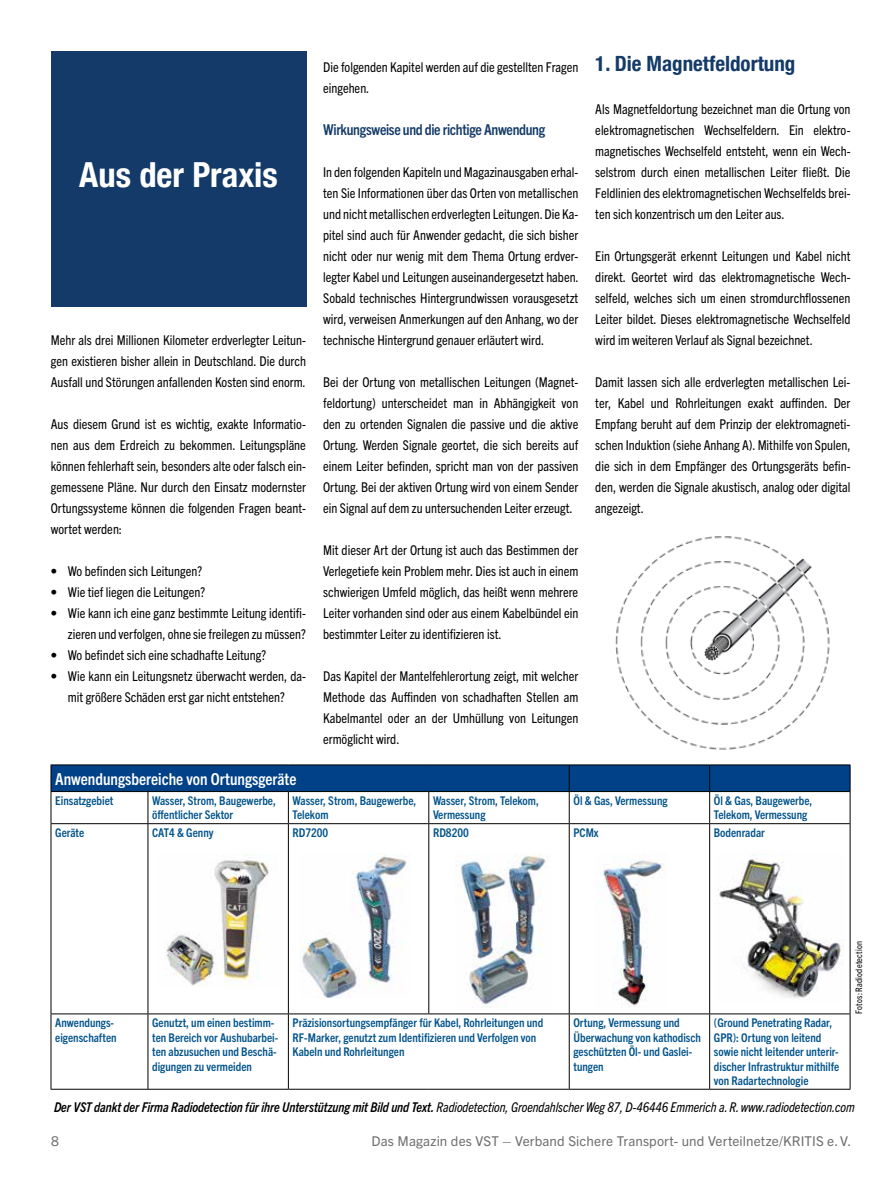
<style>
.page{position:relative;width:893px;height:1191px;background:#fff}
.page>*{position:absolute;margin:0;border:0;box-sizing:border-box;transform-origin:0 0}
.t1{font:700 condensed 34.5px "Helvetica Neue LT";color:#fff}
.t2{font:700 condensed 21px "Helvetica Neue LT";color:#133a68}
.t3{font:700 condensed 16.5px "Trade Gothic Next LT Pro";color:#fff}
.t4{font:700 condensed 15px "Trade Gothic Next LT Pro";letter-spacing:-.02em;color:#133a68}
.t5{font:condensed 13.5px/21px "Trade Gothic Next LT Pro";color:#000;text-align:justify}
.t6{font:italic condensed 13.5px "Trade Gothic Next LT Pro";letter-spacing:-.005em;color:#000}
.t7{font:13.5px "Trade Gothic Next LT Pro";letter-spacing:.01em;color:#6e6e6e}
.t8{font:700 condensed 12px/14.4px "Trade Gothic Next LT Pro";color:#00538b}
.t9{font:condensed 9px "Trade Gothic Next LT Pro";letter-spacing:.02em;color:#000}
.s1{font-weight:700}
</style>
<div class="page">
<div style="left:51px;top:51px;width:255px;height:255px;background:#133a68"></div>
<hr style="left:51px;top:764px;width:97px;height:1px;background:#000">
<hr style="left:148px;top:764px;width:140px;height:1px;background:#000">
<hr style="left:288px;top:764px;width:141px;height:1px;background:#000">
<hr style="left:429px;top:764px;width:140px;height:1px;background:#000">
<hr style="left:569px;top:764px;width:141px;height:1px;background:#000">
<hr style="left:710px;top:764px;width:140px;height:1px;background:#000">
<div style="left:51px;top:765px;width:800px;height:26px;background:#004188"></div>
<hr style="left:51px;top:791px;width:97px;height:1px;background:#000">
<hr style="left:51px;top:792px;width:1px;height:31px;background:#000">
<hr style="left:148px;top:791px;width:140px;height:1px;background:#000">
<hr style="left:148px;top:792px;width:1px;height:31px;background:#000">
<hr style="left:288px;top:791px;width:141px;height:1px;background:#000">
<hr style="left:288px;top:792px;width:1px;height:31px;background:#000">
<hr style="left:429px;top:791px;width:140px;height:1px;background:#000">
<hr style="left:428px;top:792px;width:1px;height:31px;background:#000">
<hr style="left:569px;top:791px;width:141px;height:1px;background:#000">
<hr style="left:569px;top:792px;width:1px;height:31px;background:#000">
<hr style="left:710px;top:791px;width:140px;height:1px;background:#000">
<hr style="left:709px;top:792px;width:1px;height:31px;background:#000">
<hr style="left:850px;top:792px;width:1px;height:31px;background:#000">
<hr style="left:51px;top:823px;width:97px;height:1px;background:#000">
<hr style="left:51px;top:824px;width:1px;height:189px;background:#000">
<hr style="left:148px;top:823px;width:140px;height:1px;background:#000">
<hr style="left:148px;top:824px;width:1px;height:189px;background:#000">
<hr style="left:288px;top:823px;width:141px;height:1px;background:#000">
<hr style="left:288px;top:824px;width:1px;height:189px;background:#000">
<hr style="left:429px;top:823px;width:140px;height:1px;background:#000">
<hr style="left:428px;top:824px;width:1px;height:189px;background:#000">
<hr style="left:569px;top:823px;width:141px;height:1px;background:#000">
<hr style="left:569px;top:824px;width:1px;height:189px;background:#000">
<hr style="left:710px;top:823px;width:140px;height:1px;background:#000">
<hr style="left:709px;top:824px;width:1px;height:189px;background:#000">
<hr style="left:850px;top:824px;width:1px;height:189px;background:#000">
<hr style="left:51px;top:1013px;width:97px;height:1px;background:#000">
<hr style="left:51px;top:1014px;width:1px;height:74px;background:#000">
<hr style="left:148px;top:1013px;width:140px;height:1px;background:#000">
<hr style="left:148px;top:1014px;width:1px;height:74px;background:#000">
<hr style="left:288px;top:1013px;width:141px;height:1px;background:#000">
<hr style="left:288px;top:1014px;width:1px;height:74px;background:#000">
<hr style="left:429px;top:1013px;width:140px;height:1px;background:#000">
<hr style="left:569px;top:1013px;width:141px;height:1px;background:#000">
<hr style="left:569px;top:1014px;width:1px;height:74px;background:#000">
<hr style="left:710px;top:1013px;width:140px;height:1px;background:#000">
<hr style="left:709px;top:1014px;width:1px;height:74px;background:#000">
<hr style="left:850px;top:1014px;width:1px;height:74px;background:#000">
<hr style="left:51px;top:1088px;width:97px;height:1px;background:#000">
<hr style="left:148px;top:1088px;width:140px;height:1px;background:#000">
<hr style="left:288px;top:1088px;width:141px;height:1px;background:#000">
<hr style="left:429px;top:1088px;width:140px;height:1px;background:#000">
<hr style="left:569px;top:1088px;width:141px;height:1px;background:#000">
<hr style="left:710px;top:1088px;width:140px;height:1px;background:#000">
<img style="left:166px;top:860px;width:103px;height:126px">
<img style="left:299px;top:854px;width:107px;height:144px">
<img style="left:456px;top:854px;width:90px;height:154px">
<img style="left:597px;top:860px;width:68px;height:147px">
<img style="left:615px;top:536px;width:215px;height:214px">
<img style="left:718px;top:852px;width:126px;height:146px">
<h1 class="t1" style="left:79px;top:154px;width:200px">Aus der Praxis</h1>
<p class="t5" style="left:51px;top:329px;width:257px">Mehr als drei Millionen Kilometer erdverlegter Leitun&shy;gen existieren bisher allein in Deutschland. Die durch Ausfall und Störungen anfallenden Kosten sind enorm.</p>
<p class="t5" style="left:51px;top:413px;width:257px">Aus diesem Grund ist es wichtig, exakte Informatio&shy;nen aus dem Erdreich zu bekommen. Leitungspläne können fehlerhaft sein, besonders alte oder falsch ein&shy;gemessene Pläne. Nur durch den Einsatz modernster Ortungssysteme können die folgenden Fragen beant&shy;wortet werden:</p>
<p class="t5" style="left:51px;top:560px;width:153px">• Wo befinden sich Leitungen?</p>
<p class="t5" style="left:51px;top:581px;width:156px">• Wie tief liegen die Leitungen?</p>
<p class="t5" style="left:51px;top:602px;width:257px;text-align:right">• Wie kann ich eine ganz bestimmte Leitung identifi&shy;zieren und verfolgen, ohne sie freilegen zu müssen?</p>
<p class="t5" style="left:51px;top:644px;width:217px">• Wo befindet sich eine schadhafte Leitung?</p>
<p class="t5" style="left:51px;top:665px;width:257px;text-align:center">• Wie kann ein Leitungsnetz überwacht werden, da&shy;mit größere Schäden erst gar nicht entstehen?</p>
<p class="t5" style="left:323px;top:56px;width:257px">Die folgenden Kapitel werden auf die gestellten Fragen eingehen.</p>
<p class="t4" style="left:323px;top:119px;width:223px">Wirkungsweise und die richtige Anwendung</p>
<p class="t5" style="left:323px;top:161px;width:257px">In den folgenden Kapiteln und Magazinausgaben erhal&shy;ten Sie Informationen über das Orten von metallischen und nicht metallischen erdverlegten Leitungen. Die Ka&shy;pitel sind auch für Anwender gedacht, die sich bisher nicht oder nur wenig mit dem Thema Ortung erdver&shy;legter Kabel und Leitungen auseinandergesetzt haben.<br>Sobald technisches Hintergrundwissen vorausgesetzt wird, verweisen Anmerkungen auf den Anhang, wo der technische Hintergrund genauer erläutert wird.</p>
<p class="t5" style="left:323px;top:371px;width:257px">Bei der Ortung von metallischen Leitungen (Magnet&shy;feldortung) unterscheidet man in Abhängigkeit von den zu ortenden Signalen die passive und die aktive Ortung. Werden Signale geortet, die sich bereits auf einem Leiter befinden, spricht man von der passiven Ortung. Bei der aktiven Ortung wird von einem Sender ein Signal auf dem zu untersuchenden Leiter erzeugt.</p>
<p class="t5" style="left:323px;top:539px;width:257px">Mit dieser Art der Ortung ist auch das Bestimmen der Verlegetiefe kein Problem mehr. Dies ist auch in einem schwierigen Umfeld möglich, das heißt wenn mehrere Leiter vorhanden sind oder aus einem Kabelbündel ein bestimmter Leiter zu identifizieren ist.</p>
<p class="t5" style="left:323px;top:665px;width:257px">Das Kapitel der Mantelfehlerortung zeigt, mit welcher Methode das Auffinden von schadhaften Stellen am Kabelmantel oder an der Umhüllung von Leitungen ermöglicht wird.</p>
<h2 class="t2" style="left:595px;top:51px;width:202px">1. Die Magnetfeldortung</h2>
<p class="t5" style="left:595px;top:98px;width:257px">Als Magnetfeldortung bezeichnet man die Ortung von elektromagnetischen Wechselfeldern. Ein elektro&shy;magnetisches Wechselfeld entsteht, wenn ein Wech&shy;selstrom durch einen metallischen Leiter fließt. Die Feldlinien des elektromagnetischen Wechselfelds brei&shy;ten sich konzentrisch um den Leiter aus.</p>
<p class="t5" style="left:595px;top:245px;width:257px">Ein Ortungsgerät erkennt Leitungen und Kabel nicht direkt. Geortet wird das elektromagnetische Wech&shy;selfeld, welches sich um einen stromdurchflossenen Leiter bildet. Dieses elektromagnetische Wechselfeld wird im weiteren Verlauf als Signal bezeichnet.</p>
<p class="t5" style="left:595px;top:371px;width:257px">Damit lassen sich alle erdverlegten metallischen Lei&shy;ter, Kabel und Rohrleitungen exakt auffinden. Der Empfang beruht auf dem Prinzip der elektromagneti&shy;schen Induktion (siehe Anhang A). Mithilfe von Spulen, die sich in dem Empfänger des Ortungsgeräts befin&shy;den, werden die Signale akustisch, analog oder digital angezeigt.</p>
<p class="t3" style="left:55px;top:767px;width:243px">Anwendungsbereiche von Ortungsgeräte</p>
<p class="t8" style="left:55px;top:792px;width:60px">Einsatzgebiet</p>
<p class="t8" style="left:152px;top:792px;width:125px">Wasser, Strom, Baugewerbe, öffentlicher Sektor</p>
<p class="t8" style="left:293px;top:792px;width:125px">Wasser, Strom, Baugewerbe,<br>Telekom</p>
<p class="t8" style="left:433px;top:792px;width:107px">Wasser, Strom, Telekom,<br>Vermessung</p>
<p class="t8" style="left:573px;top:792px;width:96px">Öl &amp; Gas, Vermessung</p>
<p class="t8" style="left:714px;top:792px;width:100px">Öl &amp; Gas, Baugewerbe,<br>Telekom, Vermessung</p>
<p class="t8" style="left:55px;top:825px;width:30px">Geräte</p>
<p class="t8" style="left:152px;top:825px;width:63px">CAT4 &amp; Genny</p>
<p class="t8" style="left:293px;top:825px;width:37px">RD7200</p>
<p class="t8" style="left:433px;top:825px;width:37px">RD8200</p>
<p class="t8" style="left:573px;top:825px;width:27px">PCMx</p>
<p class="t8" style="left:714px;top:825px;width:52px">Bodenradar</p>
<p class="t8" style="left:55px;top:1015px;width:63px">Anwendungs&shy;eigenschaften</p>
<p class="t8" style="left:152px;top:1015px;width:128px">Genutzt, um einen bestimm‑ ten Bereich vor Aushubarbei‑ ten abzusuchen und Beschä‑ digungen zu vermeiden</p>
<p class="t8" style="left:293px;top:1015px;width:252px">Präzisionsortungsempfänger für Kabel, Rohrleitungen und<br>RF-Marker, genutzt zum Identifizieren und Verfolgen von<br>Kabeln und Rohrleitungen</p>
<p class="t8" style="left:573px;top:1015px;width:129px">Ortung, Vermessung und<br>Überwachung von kathodisch geschützten Öl- und Gaslei‑ tungen</p>
<p class="t8" style="left:714px;top:1015px;width:127px">(Ground Penetrating Radar,<br>GPR): Ortung von leitend sowie nicht leitender unterir‑ discher Infrastruktur mithilfe von Radartechnologie</p>
<p class="t9" style="left:853px;top:1013px;width:74px;rotate:-90deg">Fotos: Radiodetection</p>
<p class="t6" style="left:54px;top:1097px;width:802px"><span class="s1">Der VST dankt der Firma Radiodetection für ihre Unterstützung mit Bild und Text.</span> Radiodetection, Groendahlscher Weg 87, D-46446 Emmerich a. R. www.radiodetection.com</p>
<p class="t7" style="left:51px;top:1131px;width:9px">8</p>
<p class="t7" style="left:372px;top:1131px;width:481px">Das Magazin des VST – Verband Sichere Transport- und Verteilnetze/KRITIS e.V.</p>
</div>
